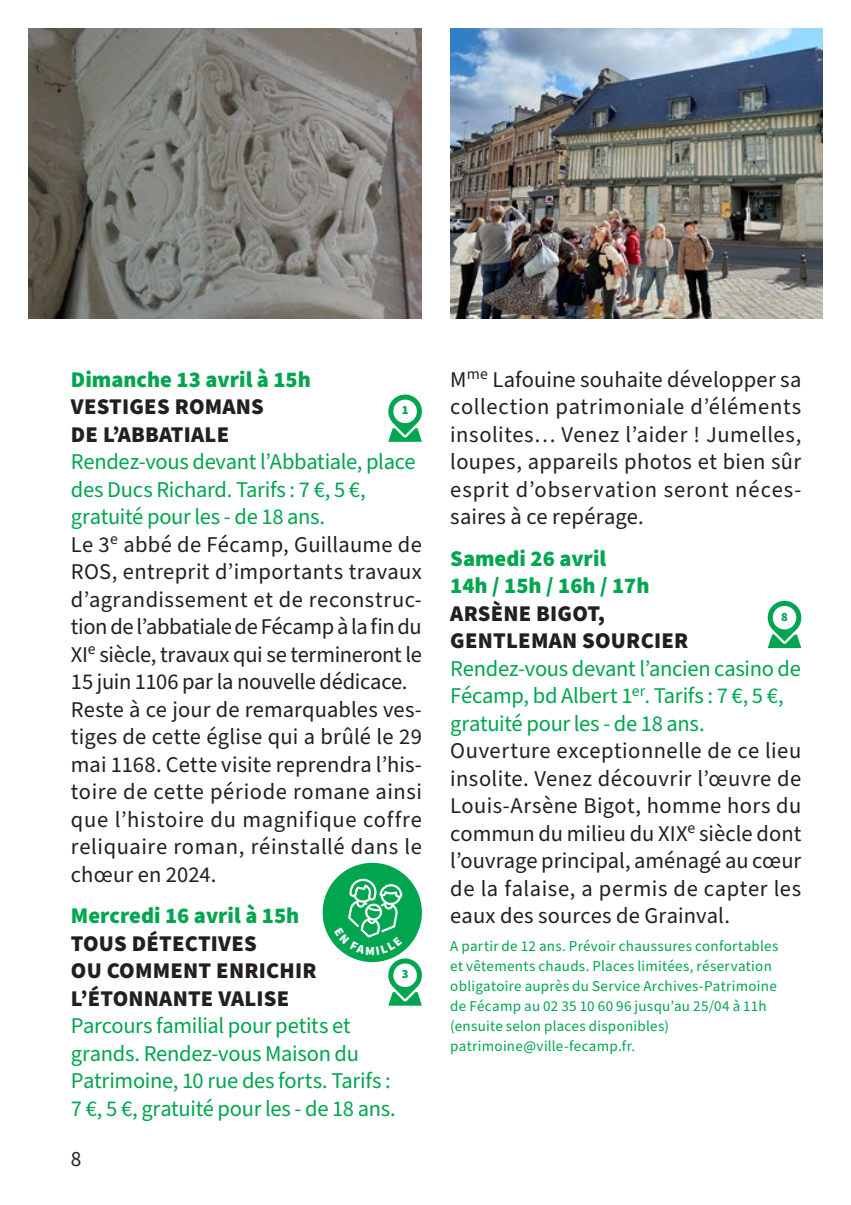
<style>
.page{position:relative;width:851px;height:1205px;background:#fff}
.page>*{position:absolute;margin:0;border:0;box-sizing:border-box;transform-origin:0 0}
.t1{font:22.5px/27.5px "Source Sans Pro";letter-spacing:.01em;color:#231f20;text-align:justify}
.t2{font:22.5px/27.5px "Source Sans Pro";letter-spacing:-.015em;color:#00a54f}
.t3{font:900 22.5px/27.5px "Source Sans Pro";letter-spacing:.01em;color:#231f20}
.t4{font:900 22.5px/27.5px "Source Sans Pro";color:#00a54f}
.t5{font:21.25px "Source Sans Pro";color:#231f20}
.t6{font:15px/20px "Source Sans Pro";letter-spacing:.02em;color:#00a54f}
.t7{font:900 12.5px "Source Sans Pro";color:#00a54f}
.s1{color:#00a54f}
</style>
<div class="page">
<img style="left:28px;top:28px;width:394px;height:291px">
<img style="left:450px;top:28px;width:372px;height:291px">
<svg style="left:388px;top:394px;width:34px;height:48px"></svg>
<svg style="left:767px;top:601px;width:34px;height:47px"></svg>
<svg style="left:322px;top:862px;width:100px;height:143px"></svg>
<p class="t4" style="left:71px;top:366px;width:241px">Dimanche 13 avril à 15h</p>
<p class="t3" style="left:71px;top:393px;width:194px">VESTIGES ROMANS<br>DE L’ABBATIALE</p>
<p class="t1" style="left:71px;top:449px;width:352px;text-align:left"><span class="s1">Rendez-vous devant l’Abbatiale, place des Ducs Richard. Tarifs : 7 €, 5 €, gratuité pour les - de 18 ans.<br></span>Le 3<sup>e</sup> abbé de Fécamp, Guillaume de ROS, entreprit d’importants travaux d’agrandissement et de reconstruc&shy;tion de l’abbatiale de Fécamp à la fin du XI<sup>e</sup> siècle, travaux qui se termineront le 15 juin 1106 par la nouvelle dédicace.<br>Reste à ce jour de remarquables ves&shy;tiges de cette église qui a brûlé le 29 mai 1168. Cette visite reprendra l’his&shy;toire de cette période romane ainsi que l’histoire du magnifique coffre reliquaire roman, réinstallé dans le chœur en 2024.</p>
<p class="t4" style="left:71px;top:902px;width:230px">Mercredi 16 avril à 15h</p>
<p class="t3" style="left:71px;top:930px;width:247px">TOUS DÉTECTIVES<br>OU COMMENT ENRICHIR<br>L’ÉTONNANTE VALISE</p>
<p class="t2" style="left:71px;top:1012px;width:326px">Parcours familial pour petits et grands. Rendez-vous Maison du Patrimoine, 10 rue des forts. Tarifs :<br>7 €, 5 €, gratuité pour les - de 18 ans.</p>
<p class="t7" style="left:401px;top:401px;width:8px">1</p>
<p class="t7" style="left:401px;top:965px;width:8px">3</p>
<p class="t5" style="left:71px;top:1144px;width:12px">8</p>
<p class="t1" style="left:450px;top:366px;width:352px">M<sup>me</sup> Lafouine souhaite développer sa collection patrimoniale d’éléments insolites… Venez l’aider ! Jumelles, loupes, appareils photos et bien sûr esprit d’observation seront néces&shy;saires à ce repérage.</p>
<p class="t4" style="left:450px;top:545px;width:201px">Samedi 26 avril<br>14h / 15h / 16h / 17h</p>
<p class="t3" style="left:450px;top:600px;width:239px">ARSÈNE BIGOT,<br>GENTLEMAN SOURCIER</p>
<p class="t2" style="left:450px;top:655px;width:352px">Rendez-vous devant l’ancien casino de<br>Fécamp, bd Albert 1<sup>er</sup>. Tarifs : 7 €, 5 €, gratuité pour les - de 18 ans.</p>
<p class="t1" style="left:450px;top:737px;width:352px">Ouverture exceptionnelle de ce lieu insolite. Venez découvrir l’œuvre de Louis-Arsène Bigot, homme hors du commun du milieu du XIX<sup>e</sup> siècle dont l’ouvrage principal, aménagé au cœur de la falaise, a permis de capter les eaux des sources de Grainval.</p>
<p class="t6" style="left:450px;top:936px;width:329px">A partir de 12 ans. Prévoir chaussures confortables et vêtements chauds. Places limitées, réservation obligatoire auprès du Service Archives-Patrimoine de Fécamp au 02 35 10 60 96 jusqu’au 25/04 à 11h (ensuite selon places disponibles) patrimoine@ville-fecamp.fr.</p>
<p class="t7" style="left:781px;top:608px;width:8px">8</p>
</div>
